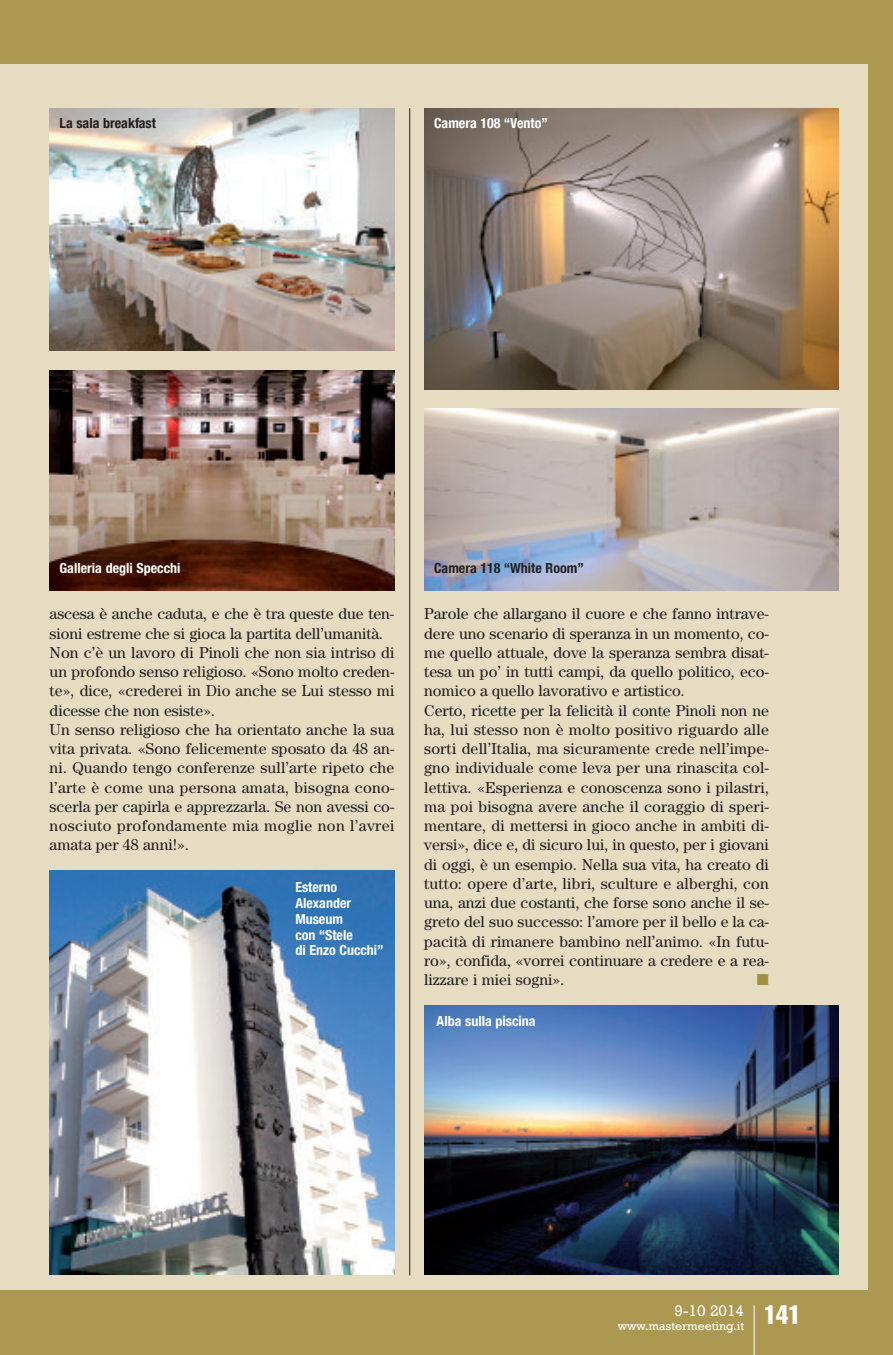
<style>
.page{position:relative;width:893px;height:1355px;background:#fff}
.page>*{position:absolute;margin:0;border:0;box-sizing:border-box;transform-origin:0 0}
.t1{font:15.75px/19.2px "Century";color:#231f20}
.t2{font:15.75px "Rockwell";color:#fff}
.t3{font:15.75px "Zapf Dingbats";color:#a38f42}
.t4{font:700 condensed 14px/15.8px "Helvetica Neue";color:#fff}
.t5{font:700 condensed 14px "Helvetica Neue";color:#231f20}
.t6{font:12.25px "Rockwell";color:#fff}
</style>
<div class="page">
<div style="left:0;top:0;width:893px;height:1354px;background:#ac9851"></div>
<div style="left:0;top:64px;width:868px;height:1226px;background:#e6dcc1"></div>
<hr style="left:754px;top:1305px;width:1px;height:49px;background:#fff">
<hr style="left:409px;top:108px;width:1px;height:1167px;background:#231f20">
<img style="left:424px;top:108px;width:414px;height:281px">
<img style="left:50px;top:108px;width:344px;height:243px">
<img style="left:424px;top:408px;width:414px;height:182px">
<img style="left:424px;top:1005px;width:414px;height:269px">
<img style="left:50px;top:370px;width:344px;height:220px">
<img style="left:50px;top:870px;width:344px;height:404px">
<p class="t5" style="left:60px;top:118px;width:98px">La sala breakfast</p>
<p class="t4" style="left:434px;top:116px;width:115px">Camera 108 “Vento”</p>
<p class="t4" style="left:60px;top:561px;width:123px">Galleria degli Specchi</p>
<p class="t5" style="left:434px;top:562px;width:151px">Camera 118 “White Room”</p>
<p class="t1" style="left:50px;top:605px;width:346px">ascesa è anche caduta, e che è tra queste due ten&shy;sioni estreme che si gioca la partita dell’umanità.<br>Non c’è un lavoro di Pinoli che non sia intriso di un profondo senso religioso. «Sono molto creden&shy;te», dice, «crederei in Dio anche se Lui stesso mi dicesse che non esiste».<br>Un senso religioso che ha orientato anche la sua vita privata. «Sono felicemente sposato da 48 an&shy;ni. Quando tengo conferenze sull’arte ripeto che l’arte è come una persona amata, bisogna cono&shy;scerla per capirla e apprezzarla. Se non avessi co&shy;nosciuto profondamente mia moglie non l’avrei amata per 48 anni!».</p>
<p class="t1" style="left:424px;top:605px;width:346px">Parole che allargano il cuore e che fanno intrave&shy;dere uno scenario di speranza in un momento, co&shy;me quello attuale, dove la speranza sembra disat&shy;tesa un po’ in tutti campi, da quello politico, eco&shy;nomico a quello lavorativo e artistico.<br>Certo, ricette per la felicità il conte Pinoli non ne ha, lui stesso non è molto positivo riguardo alle sorti dell’Italia, ma sicuramente crede nell’impe&shy;gno individuale come leva per una rinascita col&shy;lettiva. «Esperienza e conoscenza sono i pilastri, ma poi bisogna avere anche il coraggio di speri&shy;mentare, di mettersi in gioco anche in ambiti di&shy;versi», dice e, di sicuro lui, in questo, per i giovani di oggi, è un esempio. Nella sua vita, ha creato di tutto: opere d’arte, libri, sculture e alberghi, con una, anzi due costanti, che forse sono anche il se&shy;greto del suo successo: l’amore per il bello e la ca&shy;pacità di rimanere bambino nell’animo. «In futu&shy;ro», confida, «vorrei continuare a credere e a rea&shy;lizzare i miei sogni».</p>
<p class="t4" style="left:295px;top:880px;width:90px">Esterno<br>Alexander<br>Museum<br>con “Stele<br>di Enzo Cucchi”</p>
<p class="t3" style="left:757px;top:970px;width:13px">■</p>
<p class="t4" style="left:437px;top:1014px;width:101px">Alba sulla piscina</p>
<p class="t2" style="left:674px;top:1300px;width:71px">9-10 2014</p>
<p class="t6" style="left:618px;top:1318px;width:184px">www.mastermeeting.it <sup>141</sup></p>
</div>
